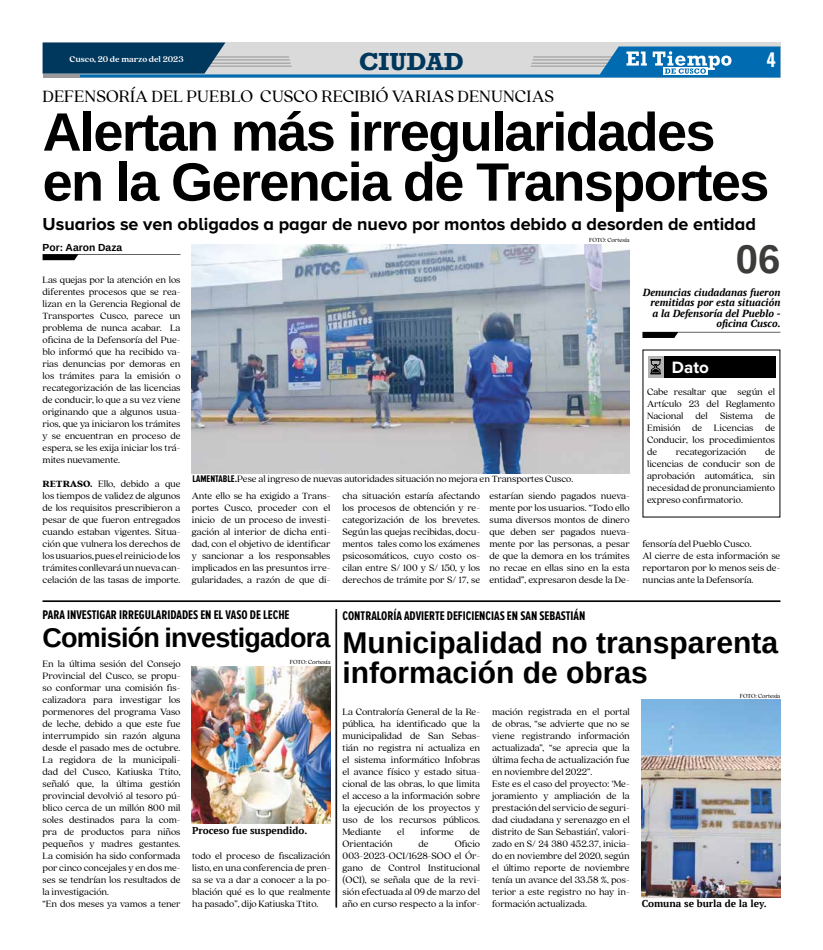
<style>
.page{position:relative;width:823px;height:950px;background:#fff}
.page>*{position:absolute;margin:0;border:0;box-sizing:border-box;transform-origin:0 0}
.t1{font:700 54px/50px "Arimo";letter-spacing:-.03em;color:#000}
.t2{font:700 40px "Arimo";color:#3c3c3b}
.t3{font:700 30px/30px "Arimo";color:#000}
.t4{font:700 25.3px "Rockwell";color:#00375c}
.t5{font:700 18px "Proxima Nova A";color:#000}
.t6{font:18px "Quincy CF";letter-spacing:.01em;color:#000}
.t7{font:600 18px "Oswald";color:#fff}
.t8{font:700 17px "Proxima Nova";color:#fff}
.t9{font:700 13px "Proxima Nova Ex Cn";color:#000}
.t10{font:italic 700 10.3px/10.3px "PT Serif";color:#000;text-align:right}
.t11{font:700 10.3px "Arimo";color:#000}
.t12{font:10px/12px "Quincy CF";letter-spacing:-.005em;color:#000;text-align:justify}
.t13{font:700 10px "PT Serif";color:#000}
.t14{font:700 9px "Quincy CF";color:#fff}
.t15{font:6.4px "Quincy CF";letter-spacing:-.01em;color:#000}
.s1{font-weight:900}
.s2{font-family:"Proxima Nova Ex Cn";font-weight:700}
</style>
<div class="page">
<svg style="left:43px;top:43px;width:737px;height:35px;background:#799db5"></svg>
<div style="left:663px;top:356px;width:112px;height:21px;background:#000"></div>
<svg style="left:642px;top:332px;width:138px;height:6px"></svg>
<svg style="left:648px;top:356px;width:15px;height:21px"></svg>
<svg style="left:650px;top:359px;width:10px;height:15px"></svg>
<hr style="left:43px;top:600px;width:737px;height:1px;background:#000">
<hr style="left:43px;top:601px;width:737px;height:1px;background:#000">
<hr style="left:335px;top:609px;width:1px;height:298px;background:#000">
<hr style="left:336px;top:609px;width:1px;height:298px;background:#000">
<svg style="left:43px;top:254px;width:137px;height:6px"></svg>
<img style="left:192px;top:244px;width:437px;height:229px">
<img style="left:192px;top:666px;width:138px;height:157px">
<img style="left:641px;top:700px;width:139px;height:197px">
<p class="t14" style="left:69px;top:53px;width:116px">Cusco, 20 de marzo del 2023</p>
<h3 class="t4" style="left:358px;top:46px;width:107px">CIUDAD</h3>
<h3 class="t6" style="left:43px;top:86px;width:513px">DEFENSORÍA DEL PUEBLO CUSCO RECIBIÓ VARIAS DENUNCIAS</h3>
<h3 class="t7" style="left:766px;top:47px;width:11px">4</h3>
<h1 class="t1" style="left:43px;top:108px;width:727px">Alertan más irregularidades en la Gerencia de Transportes</h1>
<h3 class="t5" style="left:43px;top:214px;width:714px">Usuarios se ven obligados a pagar de nuevo por montos debido a desorden de entidad</h3>
<p class="t11" style="left:43px;top:240px;width:81px">Por: Aaron Daza</p>
<p class="t12" style="left:43px;top:274px;width:139px">Las quejas por la atención en los diferentes procesos que se rea&shy;lizan en la Gerencia Regional de Transportes Cusco, parece un problema de nunca acabar. La oficina de la Defensoría del Pue&shy;blo informó que ha recibido va&shy;rias denuncias por demoras en los trámites para la emisión o recategorización de las licencias de conducir, lo que a su vez viene originando que a algunos usua&shy;rios, que ya iniciaron los trámites y se encuentran en proceso de espera, se les exija iniciar los trá&shy;mites nuevamente.</p>
<p class="t12" style="left:43px;top:478px;width:139px"><span class="s1">RETRASO.</span> Ello, debido a que los tiempos de validez de algunos de los requisitos prescribieron a pesar de que fueron entregados cuando estaban vigentes. Situa&shy;ción que vulnera los derechos de los usuarios, pues el reinicio de los trámites conllevará un nueva can&shy;celación de las tasas de importe.</p>
<p class="t15" style="left:588px;top:237px;width:42px">FOTO: Cortesía</p>
<p class="t12" style="left:192px;top:473px;width:382px"><span class="s2">LAMENTABLE.</span>Pese al ingreso de nuevas autoridades situación no mejora en Transportes Cusco.</p>
<p class="t12" style="left:192px;top:490px;width:140px">Ante ello se ha exigido a Trans&shy;portes Cusco, proceder con el inicio de un proceso de investi&shy;gación al interior de dicha enti&shy;dad, con el objetivo de identificar y sancionar a los responsables implicados en las presuntos irre&shy;gularidades, a razón de que di-</p>
<p class="t12" style="left:342px;top:490px;width:139px">cha situación estaría afectando los procesos de obtención y re&shy;categorización de los brevetes.<br>Según las quejas recibidas, docu&shy;mentos tales como los exámenes psicosomáticos, cuyo costo os&shy;cilan entre S/ 100 y S/ 150, y los derechos de trámite por S/ 17, se</p>
<p class="t12" style="left:489px;top:490px;width:142px">estarían siendo pagados nueva&shy;mente por los usuarios. “Todo ello suma diversos montos de dinero que deben ser pagados nueva&shy;mente por las personas, a pesar de que la demora en los trámites no recae en ellas sino en la esta entidad”, expresaron desde la De-</p>
<h3 class="t9" style="left:43px;top:607px;width:248px">PARA INVESTIGAR IRREGULARIDADES EN EL VASO DE LECHE</h3>
<h3 class="t9" style="left:342px;top:608px;width:244px">CONTRALORÍA ADVIERTE DEFICIENCIAS EN SAN SEBASTIÁN</h3>
<h2 class="t2" style="left:735px;top:232px;width:46px">06</h2>
<p class="t10" style="left:642px;top:287px;width:139px">Denuncias ciudadanas fueron remitidas por esta situación a la Defensoría del Pueblo - oficina Cusco.</p>
<h3 class="t8" style="left:671px;top:358px;width:38px">Dato</h3>
<p class="t12" style="left:646px;top:385px;width:129px">Cabe resaltar que según el Artículo 23 del Reglamento Nacional del Sistema de Emisión de Licencias de Conducir, los procedimientos de</p>
<p class="t12" style="left:675px;top:445px;width:72px">recategorización</p>
<p class="t12" style="left:646px;top:445px;width:129px;text-indent:118px">de licencias de conducir son de aprobación automática, sin necesidad de pronunciamiento expreso confirmatorio.</p>
<p class="t12" style="left:642px;top:538px;width:139px;text-align:left">fensoría del Pueblo Cusco.<br>Al cierre de esta información se reportaron por lo menos seis de&shy;nuncias ante la Defensoría.</p>
<h3 class="t3" style="left:342px;top:628px;width:437px;text-indent:-300px"><sup>Comisión</sup> <sup>investigadora</sup> Municipalidad no transparenta información de obras</h3>
<p class="t15" style="left:289px;top:658px;width:42px">FOTO: Cortesía</p>
<p class="t12" style="left:43px;top:658px;width:139px;text-align:left">En la última sesión del Consejo<br>Provincial del Cusco, se propu&shy;so conformar una comisión fis&shy;calizadora para investigar los pormenores del programa Vaso de leche, debido a que este fue interrumpido sin razón alguna desde el pasado mes de octubre.<br>La regidora de la municipali&shy;dad del Cusco, Katiuska Ttito, señaló que, la última gestión provincial devolvió al tesoro pú&shy;blico cerca de un millón 800 mil soles destinados para la com&shy;pra de productos para niños pequeños y madres gestantes.<br>La comisión ha sido conformada por cinco concejales y en dos me&shy;ses se tendrían los resultados de la investigación.<br>“En dos meses ya vamos a tener</p>
<p class="t15" style="left:739px;top:692px;width:42px">FOTO: Cortesía</p>
<p class="t12" style="left:342px;top:706px;width:139px">La Contraloría General de la Re&shy;pública, ha identificado que la municipalidad de San Sebas&shy;tián no registra ni actualiza en el sistema informático Infobras el avance físico y estado situa&shy;cional de las obras, lo que limita el acceso a la información sobre la ejecución de los proyectos y uso de los recursos públicos.<br>Mediante</p>
<p class="t12" style="left:492px;top:706px;width:139px;text-align:left">mación registrada en el portal de obras, “se advierte que no se viene registrando información actualizada”, “se aprecia que la última fecha de actualización fue en noviembre del 2022”.<br>Este es el caso del proyecto: ‘Me&shy;joramiento y ampliación de la prestación del servicio de seguri&shy;dad ciudadana y serenazgo en el distrito de San Sebastián’, valori&shy;zado en S/ 24 380 452.37, inicia&shy;do en noviembre del 2020, según el último reporte de noviembre tenía un avance del 33.58 %, pos&shy;terior a este registro no hay in&shy;formación actualizada.</p>
<p class="t13" style="left:192px;top:824px;width:117px">Proceso fue suspendido.</p>
<p class="t12" style="left:397px;top:826px;width:9px">el</p>
<p class="t12" style="left:420px;top:826px;width:35px">informe</p>
<p class="t12" style="left:469px;top:826px;width:12px">de</p>
<p class="t12" style="left:342px;top:838px;width:52px">Orientación</p>
<p class="t12" style="left:418px;top:838px;width:12px">de</p>
<p class="t12" style="left:342px;top:838px;width:139px;text-indent:112px">Oficio 003-2023-OCI/1628-SOO el Ór&shy;gano de Control Institucional (OCI), se señala que de la revi&shy;sión efectuada al 09 de marzo del año en curso respecto a la infor-</p>
<p class="t12" style="left:192px;top:850px;width:140px">todo el proceso de fiscalización listo, en una conferencia de pren&shy;sa se va a dar a conocer a la po&shy;blación qué es lo que realmente ha pasado”, dijo Katiuska Ttito.</p>
<p class="t13" style="left:641px;top:897px;width:126px">Comuna se burla de la ley.</p>
</div>
